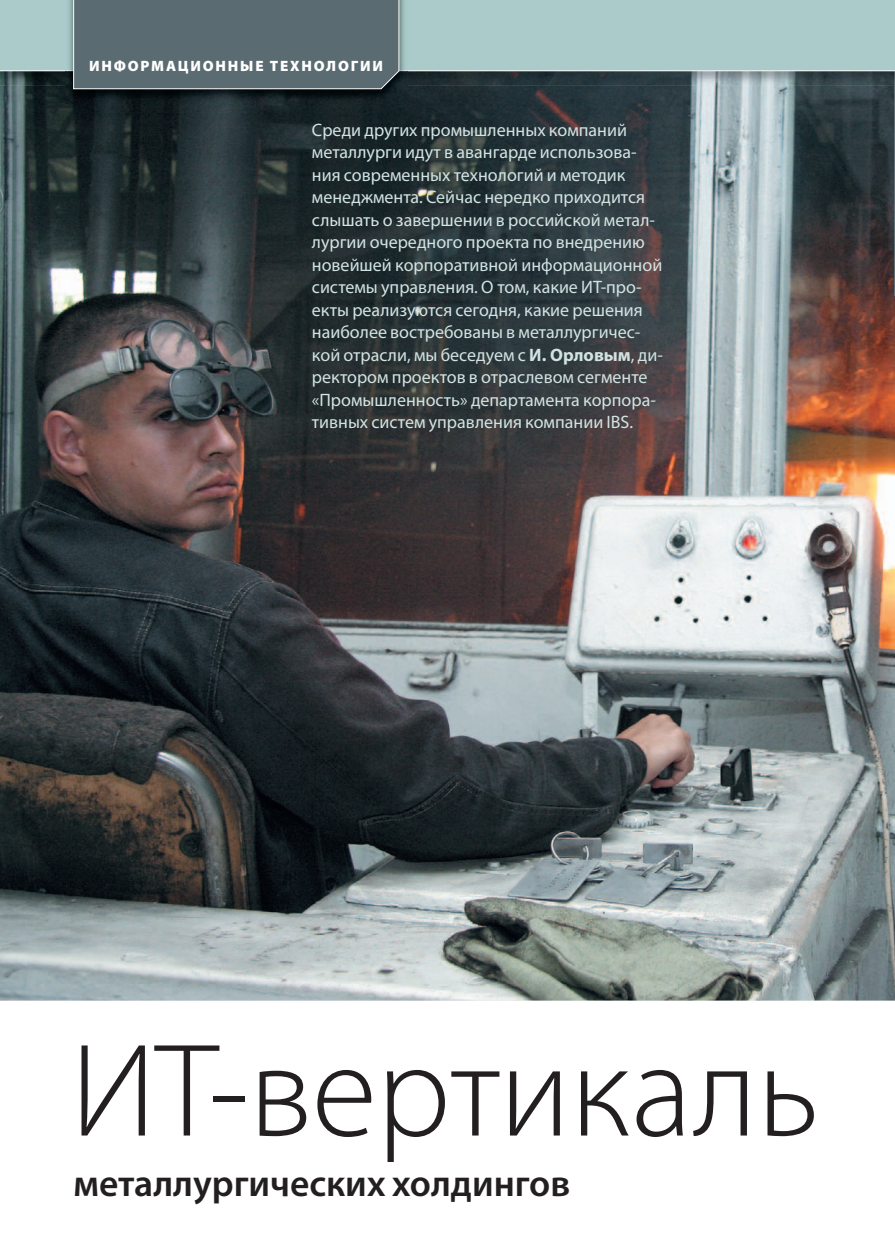
<style>
.page{position:relative;width:895px;height:1257px;background:#fff}
.page>*{position:absolute;margin:0;border:0;box-sizing:border-box;transform-origin:0 0}
.t1{font:300 133.5px "Myriad Pro";color:#231f20}
.t2{font:600 37.5px "Myriad Pro";color:#231f20}
.t3{font:18px/22.5px "Myriad Pro";color:#d2e3e3}
.t4{font:900 15px "Myriad Pro";letter-spacing:.12em;color:#fff}
.s1{font-weight:700}
</style>
<div class="page">
<img style="left:0;top:71px;width:895px;height:929px">
<hr style="left:894px;top:0;width:1px;height:295px;background:#5a6b71">
<div style="left:0;top:0;width:893px;height:71px;background:#abcbca"></div>
<img style="left:65px;top:71px;width:343px;height:32px">
<img style="left:65px;top:0;width:343px;height:71px">
<div style="left:73px;top:0;width:327px;height:89px;background:#5a6b71"></div>
<svg style="left:893px;top:0;width:2px;height:86px"></svg>
<p class="t4" style="left:89px;top:56px;width:296px">ИНФОРМАЦИОННЫЕ ТЕХНОЛОГИИ</p>
<p class="t3" style="left:312px;top:118px;width:352px">Среди других промышленных компаний металлурги идут в авангарде использова&shy;ния современных технологий и методик менеджмента. Сейчас нередко приходится слышать о завершении в российской метал&shy;лургии очередного проекта по внедрению новейшей корпоративной информационной системы управления. О том, какие ИТ-про&shy;екты реализуются сегодня, какие решения наиболее востребованы в металлургичес&shy;кой отрасли, мы беседуем с <span class="s1">И. Орловым</span>, ди&shy;ректором проектов в отраслевом сегменте «Промышленность» департамента корпора&shy;тивных систем управления компании IBS.</p>
<h1 class="t1" style="left:71px;top:1010px;width:750px">ИТ-вертикаль</h1>
<h2 class="t2" style="left:74px;top:1158px;width:498px">металлургическиx холдингов</h2>
</div>
